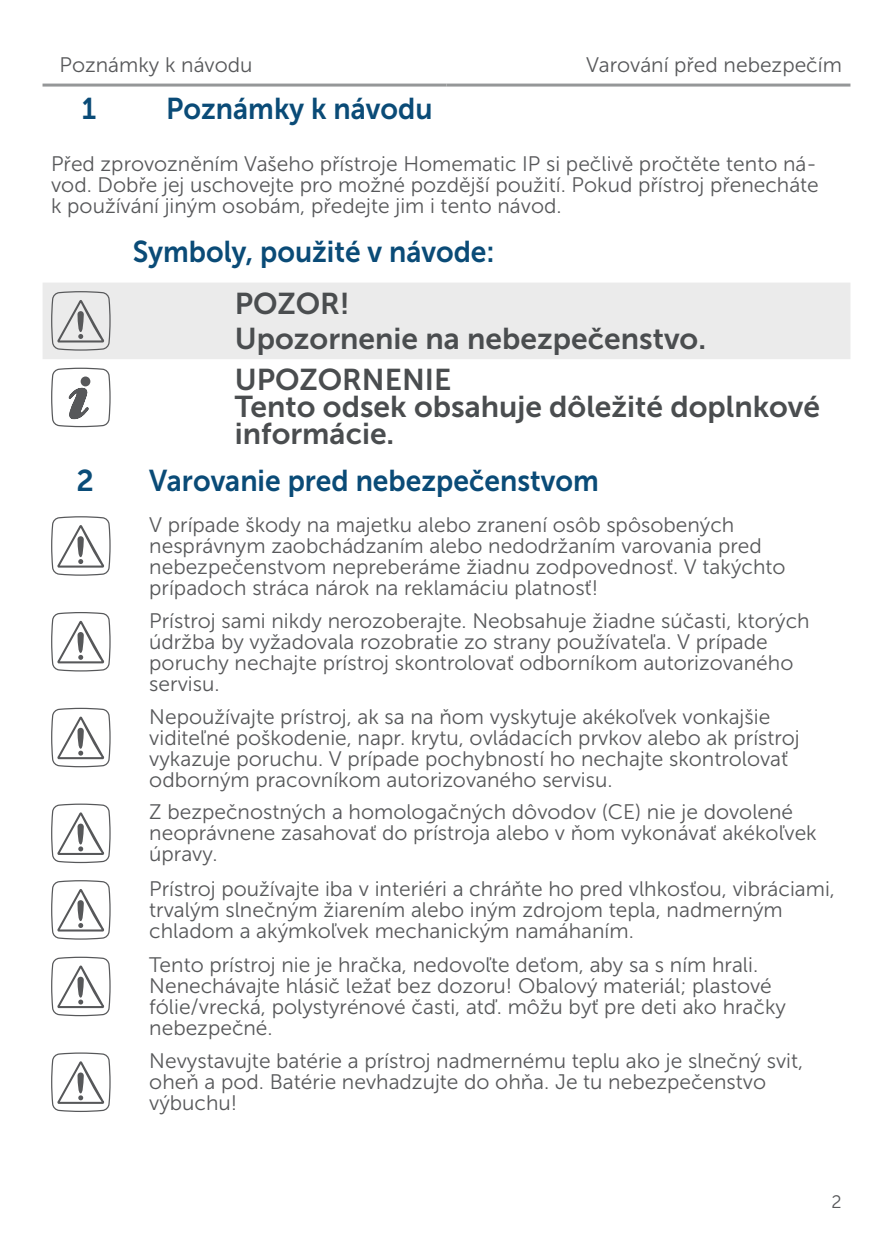
<style>
.page{position:relative;width:893px;height:1259px;background:#fff}
.page>*{position:absolute;margin:0;border:0;box-sizing:border-box;transform-origin:0 0}
.t1{font:30px/27px "Museo Sans 700";color:#4a4d4f}
.List_Paragraph{font:30px "Museo Sans 700";color:#0a4b77;scale:.94 1}
.t2{font:30px "Museo Sans 700";color:#0a4c78}
.t3{font:21px/21px "Museo Sans 300";color:#57585a}
.t4{font:18px "Museo Sans 300";color:#57585a}
</style>
<div class="page">
<hr style="left:43px;top:84px;width:403px;height:3px;background:#959798">
<hr style="left:446px;top:84px;width:404px;height:3px;background:#959798">
<div style="left:43px;top:283px;width:807px;height:76px;background:#ebebeb"></div>
<svg style="left:51px;top:291px;width:60px;height:60px;background:#cececf"></svg>
<svg style="left:51px;top:368px;width:60px;height:59px"></svg>
<svg style="left:51px;top:516px;width:60px;height:60px"></svg>
<svg style="left:51px;top:612px;width:60px;height:59px"></svg>
<svg style="left:51px;top:708px;width:60px;height:59px"></svg>
<svg style="left:51px;top:803px;width:60px;height:60px"></svg>
<svg style="left:51px;top:880px;width:60px;height:59px"></svg>
<svg style="left:51px;top:956px;width:60px;height:60px"></svg>
<svg style="left:51px;top:1052px;width:60px;height:60px"></svg>
<p class="t3" style="left:60px;top:54px;width:194px">Poznámky k návodu</p>
<p class="t3" style="left:586px;top:54px;width:257px">Varování před nebezpečím</p>
<p class="List_Paragraph" style="left:82px;top:92px;width:17px">1</p>
<p class="List_Paragraph" style="left:166px;top:92px;width:285px">Poznámky k návodu</p>
<p class="t3" style="left:51px;top:154px;width:769px;text-align:justify">Před zprovozněním Vašeho přístroje Homematic IP si pečlivě pročtěte tento ná&shy;vod. Dobře jej uschovejte pro možné pozdější použití. Pokud přístroj přenecháte k používání jiným osobám, předejte jim i tento návod.</p>
<p class="List_Paragraph" style="left:133px;top:235px;width:386px">Symboly, použité v návode:</p>
<p class="t1" style="left:235px;top:290px;width:116px">POZOR!</p>
<p class="t1" style="left:235px;top:325px;width:473px">Upozornenie na nebezpečenstvo.</p>
<p class="t1" style="left:235px;top:366px;width:218px">UPOZORNENIE</p>
<p class="t1" style="left:235px;top:393px;width:587px">Tento odsek obsahuje dôležité doplnkové informácie.</p>
<p class="t2" style="left:77px;top:463px;width:19px">2</p>
<p class="List_Paragraph" style="left:149px;top:463px;width:480px">Varovanie pred nebezpečenstvom</p>
<p class="t3" style="left:149px;top:514px;width:638px">V prípade škody na majetku alebo zranení osôb spôsobených nesprávnym zaobchádzaním alebo nedodržaním varovania pred nebezpečenstvom nepreberáme žiadnu zodpovednosť. V takýchto prípadoch stráca nárok na reklamáciu platnosť!</p>
<p class="t3" style="left:149px;top:610px;width:662px">Prístroj sami nikdy nerozoberajte. Neobsahuje žiadne súčasti, ktorých údržba by vyžadovala rozobratie zo strany používateľa. V prípade poruchy nechajte prístroj skontrolovať odborníkom autorizovaného servisu.</p>
<p class="t3" style="left:149px;top:706px;width:652px">Nepoužívajte prístroj, ak sa na ňom vyskytuje akékoľvek vonkajšie viditeľné poškodenie, napr. krytu, ovládacích prvkov alebo ak prístroj vykazuje poruchu. V prípade pochybností ho nechajte skontrolovať odborným pracovníkom autorizovaného servisu.</p>
<p class="t3" style="left:149px;top:801px;width:669px">Z bezpečnostných a homologačných dôvodov (CE) nie je dovolené neoprávnene zasahovať do prístroja alebo v ňom vykonávať akékoľvek úpravy.</p>
<p class="t3" style="left:149px;top:878px;width:687px">Prístroj používajte iba v interiéri a chráňte ho pred vlhkosťou, vibráciami, trvalým slnečným žiarením alebo iným zdrojom tepla, nadmerným chladom a akýmkoľvek mechanickým namáhaním.</p>
<p class="t3" style="left:149px;top:955px;width:638px">Tento prístroj nie je hračka, nedovoľte deťom, aby sa s ním hrali.<br>Nenechávajte hlásič ležať bez dozoru! Obalový materiál; plastové fólie/vrecká, polystyrénové časti, atď. môžu byť pre deti ako hračky nebezpečné.</p>
<p class="t3" style="left:149px;top:1050px;width:655px">Nevystavujte batérie a prístroj nadmernému teplu ako je slnečný svit, oheň a pod. Batérie nevhadzujte do ohňa. Je tu nebezpečenstvo výbuchu!</p>
<p class="t4" style="left:831px;top:1192px;width:12px">2</p>
</div>
